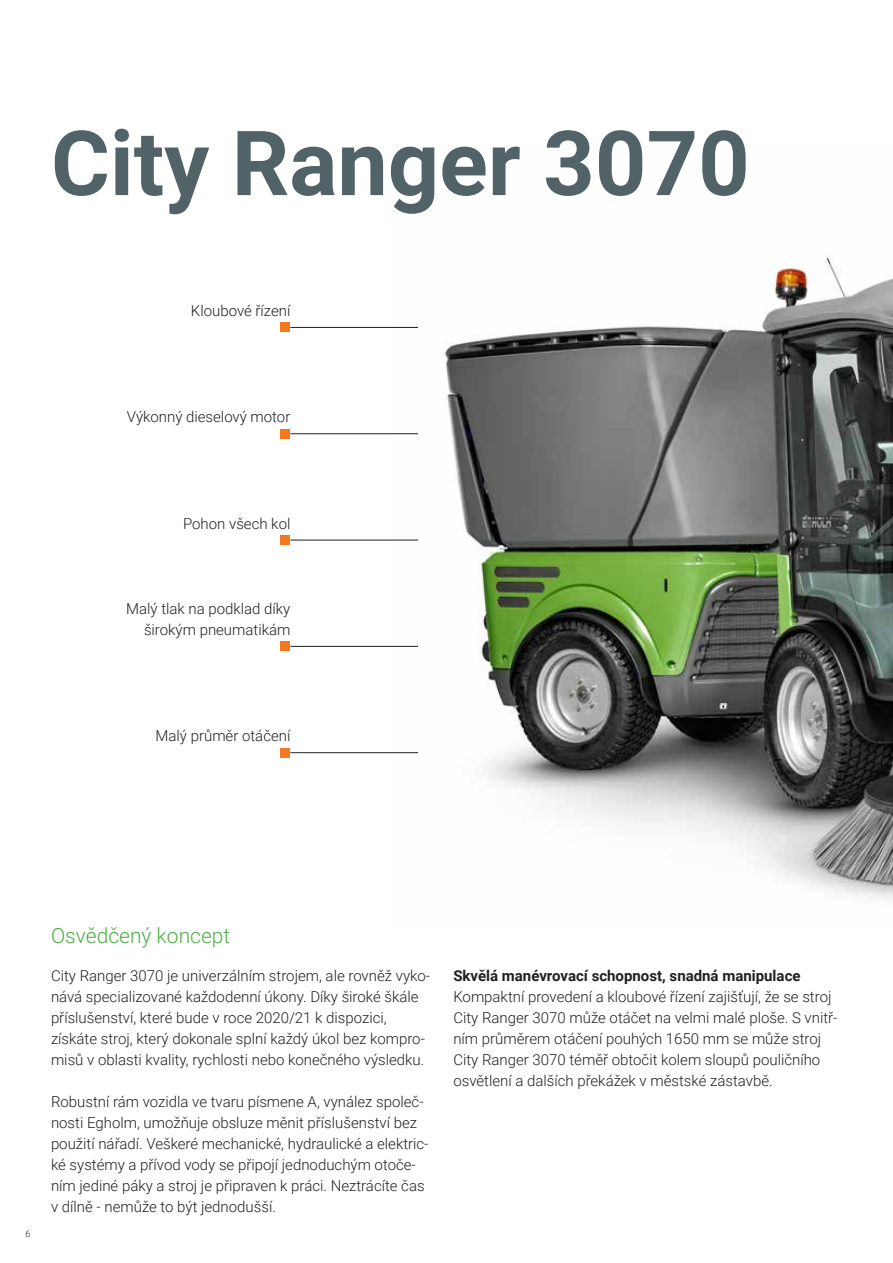
<style>
.page{position:relative;width:893px;height:1263px;background:#fff}
.page>*{position:absolute;margin:0;border:0;box-sizing:border-box;transform-origin:0 0}
.t1{font:700 90px "Roboto";color:#526367}
.t2{font:300 21px "Roboto";color:#4baf44}
.t3{font:300 15px/21px "Roboto";color:#221f1f}
.t4{font:700 15px "Roboto";color:#221f1f}
.t5{font:300 9px "Roboto";color:#221f1f}
</style>
<div class="page">
<img style="left:392px;top:256px;width:501px;height:644px">
<hr style="left:290px;top:540px;width:128px;height:1px;background:#221f1f">
<hr style="left:290px;top:646px;width:128px;height:1px;background:#221f1f">
<hr style="left:290px;top:752px;width:128px;height:1px;background:#221f1f">
<hr style="left:290px;top:433px;width:128px;height:1px;background:#221f1f">
<div style="left:280px;top:429px;width:10px;height:10px;background:#f47820"></div>
<div style="left:280px;top:535px;width:10px;height:10px;background:#f47820"></div>
<div style="left:280px;top:322px;width:10px;height:10px;background:#f47820"></div>
<div style="left:280px;top:641px;width:10px;height:10px;background:#f47820"></div>
<div style="left:280px;top:748px;width:10px;height:10px;background:#f47820"></div>
<hr style="left:290px;top:327px;width:128px;height:1px;background:#221f1f">
<h1 class="t1" style="left:51px;top:128px;width:700px">City Ranger 3070</h1>
<p class="t3" style="left:191px;top:300px;width:101px">Kloubové řízení</p>
<p class="t3" style="left:127px;top:406px;width:165px">Výkonný dieselový motor</p>
<p class="t3" style="left:183px;top:512px;width:109px">Pohon všech kol</p>
<p class="t3" style="left:126px;top:598px;width:166px;text-align:right">Malý tlak na podklad díky širokým pneumatikám</p>
<p class="t3" style="left:156px;top:725px;width:136px">Malý průměr otáčení</p>
<p class="t5" style="left:26px;top:1228px;width:6px">6</p>
<h2 class="t2" style="left:51px;top:921px;width:181px">Osvědčený koncept</h2>
<p class="t3" style="left:51px;top:965px;width:381px">City Ranger 3070 je univerzálním strojem, ale rovněž vyko&shy;nává specializované každodenní úkony. Díky široké škále příslušenství, které bude v roce 2020/21 k dispozici, získáte stroj, který dokonale splní každý úkol bez kompro&shy;misů v oblasti kvality, rychlosti nebo konečného výsledku.</p>
<p class="t3" style="left:51px;top:1091px;width:379px">Robustní rám vozidla ve tvaru písmene A, vynález společ&shy;nosti Egholm, umožňuje obsluze měnit příslušenství bez použití nářadí. Veškeré mechanické, hydraulické a elektric&shy;ké systémy a přívod vody se připojí jednoduchým otoče&shy;ním jediné páky a stroj je připraven k práci. Neztrácíte čas v dílně - nemůže to být jednodušší.</p>
<p class="t4" style="left:453px;top:965px;width:349px">Skvělá manévrovací schopnost, snadná manipulace</p>
<p class="t3" style="left:453px;top:986px;width:386px">Kompaktní provedení a kloubové řízení zajišťují, že se stroj City Ranger 3070 může otáčet na velmi malé ploše. S vnitř&shy;ním průměrem otáčení pouhých 1650 mm se může stroj City Ranger 3070 téměř obtočit kolem sloupů pouličního osvětlení a dalších překážek v městské zástavbě.</p>
</div>
